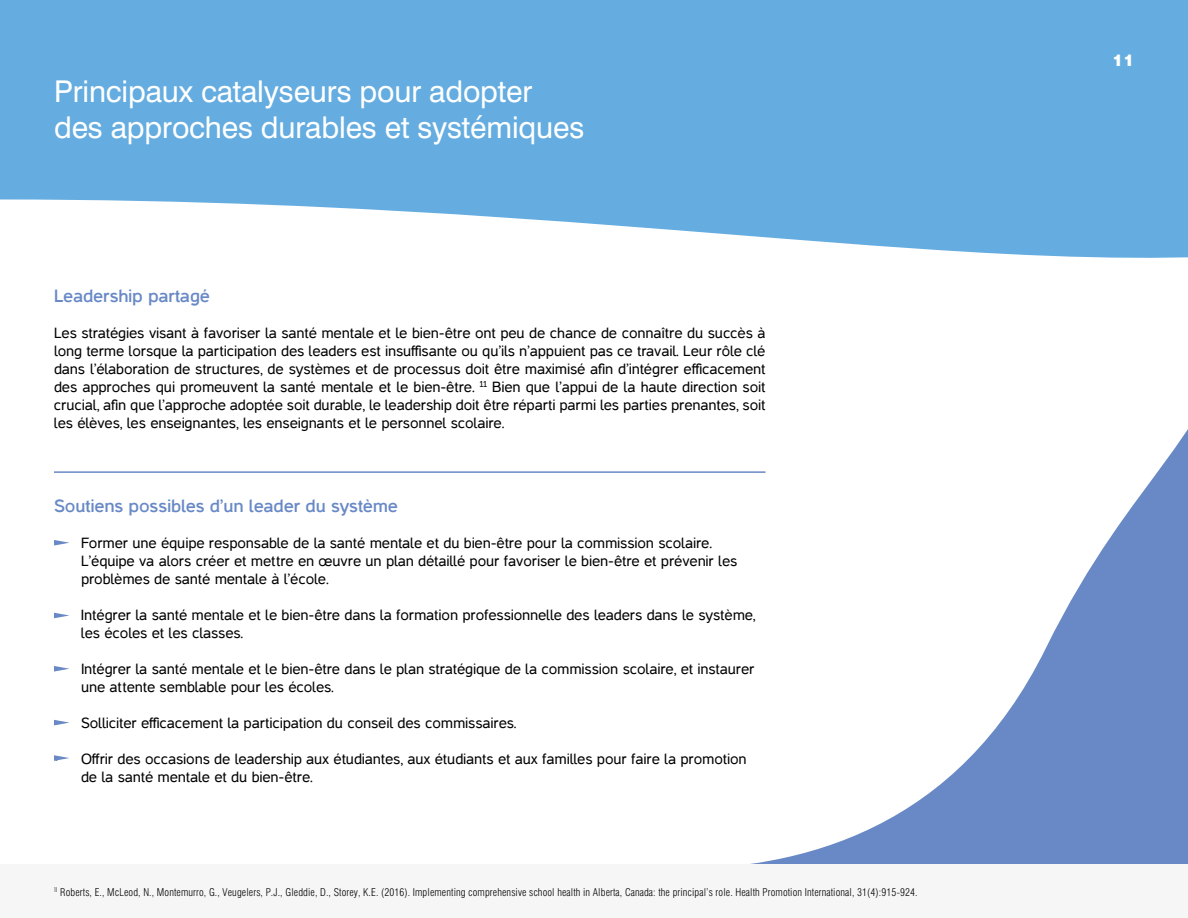
<style>
.page{position:relative;width:1188px;height:918px;background:#fff}
.page>*{position:absolute;margin:0;border:0;box-sizing:border-box;transform-origin:0 0}
.t1{font:30px/36px "Swiss 721 BT";letter-spacing:-.005em;color:#fff}
.t2{font:700 18px "Casper";letter-spacing:-.005em;color:#6889c6}
.t3{font:15px/18px "Casper";letter-spacing:-.005em;color:#000}
.t4{font:15px "Swiss 721 BT Black No 2";color:#fff}
.t5{font:300 condensed 10.5px "Swiss 721 BT";letter-spacing:.01em;color:#000}
</style>
<div class="page">
<svg style="left:750px;top:429px;width:438px;height:435px"></svg>
<svg style="left:0;top:168px;width:1188px;height:90px;fill:#65ade0"></svg>
<div style="left:0;top:0;width:1188px;height:168px;background:#65ade0"></div>
<div style="left:0;top:864px;width:1188px;height:54px;background:#f6f6f6"></div>
<svg style="left:54px;top:540px;width:15px;height:6px"></svg>
<svg style="left:54px;top:613px;width:15px;height:5px"></svg>
<svg style="left:54px;top:666px;width:15px;height:6px"></svg>
<svg style="left:54px;top:720px;width:15px;height:5px"></svg>
<svg style="left:54px;top:755px;width:15px;height:6px"></svg>
<hr style="left:54px;top:471px;width:711px;height:2px;background:#6889c6">
<h1 class="t1" style="left:54px;top:73px;width:532px">Principaux catalyseurs pour adopter des approches durables et systémiques</h1>
<p class="t2" style="left:54px;top:286px;width:157px">Leadership partagé</p>
<p class="t3" style="left:54px;top:324px;width:713px;text-align:justify">Les stratégies visant à favoriser la santé mentale et le bien-être ont peu de chance de connaître du succès à long terme lorsque la participation des leaders est insuffisante ou qu’ils n’appuient pas ce travail. Leur rôle clé dans l’élaboration de structures, de systèmes et de processus doit être maximisé afin d’intégrer efficacement des approches qui promeuvent la santé mentale et le bien-être. <sup>11</sup> Bien que l’appui de la haute direction soit crucial, afin que l’approche adoptée soit durable, le leadership doit être réparti parmi les parties prenantes, soit les élèves, les enseignantes, les enseignants et le personnel scolaire.</p>
<p class="t2" style="left:54px;top:496px;width:345px">Soutiens possibles d’un leader du système</p>
<p class="t3" style="left:81px;top:534px;width:658px;text-indent:-27px">• Former une équipe responsable de la santé mentale et du bien-être pour la commission scolaire.<br>L’équipe va alors créer et mettre en œuvre un plan détaillé pour favoriser le bien-être et prévenir les problèmes de santé mentale à l’école.</p>
<p class="t3" style="left:81px;top:606px;width:676px">Intégrer la santé mentale et le bien-être dans la formation professionnelle des leaders dans le système, les écoles et les classes.</p>
<p class="t3" style="left:81px;top:660px;width:675px;text-indent:-27px">• Intégrer la santé mentale et le bien-être dans le plan stratégique de la commission scolaire, et instaurer une attente semblable pour les écoles.</p>
<p class="t3" style="left:54px;top:714px;width:464px">• Solliciter efficacement la participation du conseil des commissaires.</p>
<p class="t3" style="left:81px;top:750px;width:667px;text-indent:-27px">• Offrir des occasions de leadership aux étudiantes, aux étudiants et aux familles pour faire la promotion de la santé mentale et du bien-être.</p>
<p class="t5" style="left:54px;top:886px;width:865px"><sup>11</sup> Roberts, E., McLeod, N., Montemurro, G., Veugelers, P.J., Gleddie, D., Storey, K.E. (2016). Implementing comprehensive school health in Alberta, Canada: the principal’s role. Health Promotion International, 31(4):915-924.</p>
<p class="t4" style="left:1112px;top:50px;width:23px">11</p>
</div>
